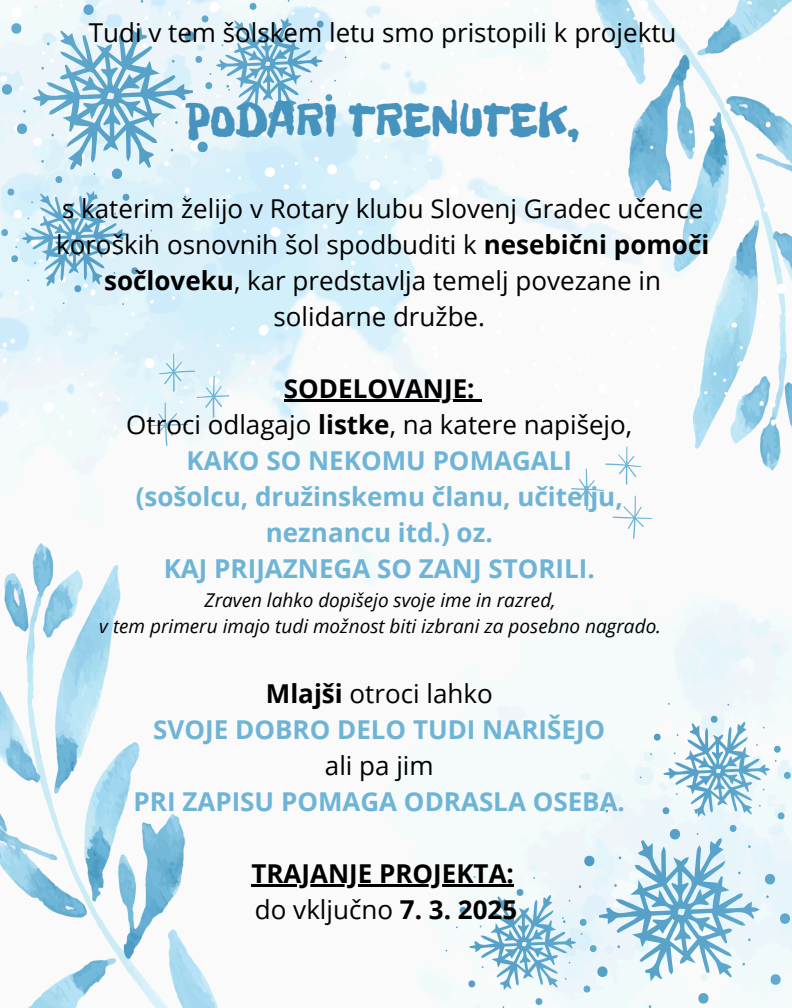
<style>
.page{position:relative;width:792px;height:1008px;background:#fff}
.page>*{position:absolute;margin:0;border:0;box-sizing:border-box;transform-origin:0 0}
.t1{font:49px "Freckle Face";color:#4693be}
.t2{font:700 26px/36px "Open Sans";color:#6eb4d6;text-align:center}
.t3{font:26px/36px "Open Sans";color:#000;text-align:center}
.t4{font:700 26px/36px "Open Sans";color:#000}
.t5{font:italic 19px/26.2px "Open Sans";color:#000;text-align:center}
.s1{font-weight:700}
.s2{color:#000}
.s3{font-weight:400;color:#000}
.s4{font-weight:400}
</style>
<div class="page">
<img style="left:0;top:446px;width:792px;height:562px">
<svg style="left:0;top:0;width:792px;height:446px;fill:#f5fafa"></svg>
<svg style="left:598px;top:835px;width:194px;height:173px;fill:#ebf5fa"></svg>
<svg style="left:713px;top:703px;width:79px;height:132px"></svg>
<div style="left:445px;top:997px;width:153px;height:11px;background:#f5fafa"></div>
<svg style="left:0;top:0;width:194px;height:173px;fill:#ebf5fa"></svg>
<svg style="left:0;top:173px;width:53px;height:132px;background:#d0eaf5"></svg>
<svg style="left:194px;top:0;width:153px;height:17px"></svg>
<img style="left:53px;top:17px;width:660px;height:980px">
<p class="t3" style="left:89px;top:14px;width:589px">Tudi v tem šolskem letu smo pristopili k projektu</p>
<h1 class="t1" style="left:186px;top:90px;width:395px">PODARI TRENUTEK,</h1>
<p class="t3" style="left:56px;top:190px;width:655px">s katerim želijo v Rotary klubu Slovenj Gradec učence koroških osnovnih šol spodbuditi k <span class="s1">nesebični pomoči sočloveku</span>, kar predstavlja temelj povezane in solidarne družbe.</p>
<p class="t2" style="left:126px;top:370px;width:507px"><span class="s2">SODELOVANJE:<br></span><span class="s3">Otroci odlagajo</span> <span class="s2">listke</span><span class="s3">, na katere napišejo,<br></span>KAKO SO NEKOMU POMAGALI<br>(sošolcu, družinskemu članu, učitelju, neznancu itd.) oz.<br>KAJ PRIJAZNEGA SO ZANJ STORILI.</p>
<p class="t5" style="left:99px;top:586px;width:563px">Zraven lahko dopišejo svoje ime in razred,<br>v tem primeru imajo tudi možnost biti izbrani za posebno nagrado.</p>
<p class="t2" style="left:153px;top:675px;width:453px"><span class="s2">Mlajši</span> <span class="s3">otroci lahko<br></span>SVOJE DOBRO DELO TUDI NARIŠEJO</p>
<p class="t3" style="left:325px;top:747px;width:110px">ali pa jim</p>
<p class="t2" style="left:134px;top:783px;width:493px">PRI ZAPISU POMAGA ODRASLA OSEBA.</p>
<p class="t4" style="left:251px;top:855px;width:267px">TRAJANJE PROJEKTA: <span class="s4">do vključno</span> 7. 3. 2025</p>
</div>
